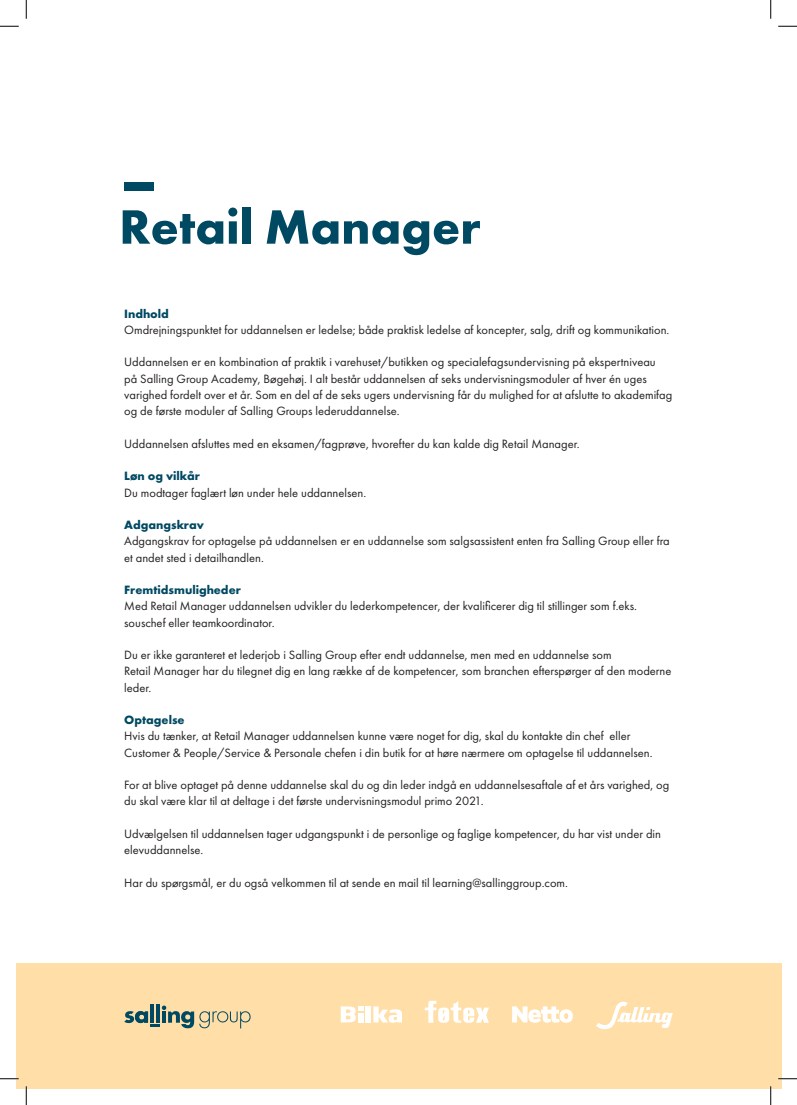
<style>
.page{position:relative;width:797px;height:1105px;background:#fff}
.page>*{position:absolute;margin:0;border:0;box-sizing:border-box;transform-origin:0 0}
.t1{font:700 50px "Futura PT";color:#004962}
.t2{font:12.5px/16.2px "Futura PT";color:#231f20}
.t3{font:700 12.5px "Futura PT";color:#004962}
</style>
<div class="page">
<div style="left:124px;top:182px;width:30px;height:8px;background:#004962"></div>
<div style="left:16px;top:963px;width:765px;height:126px;background:#ffdea7"></div>
<hr style="left:150px;top:1004px;width:4px;height:19px;background:#004962">
<hr style="left:156px;top:1004px;width:4px;height:19px;background:#004962">
<svg style="left:124px;top:1005px;width:126px;height:23px"></svg>
<div style="left:365px;top:1006px;width:6px;height:16px;background:#fff"></div>
<svg style="left:373px;top:1006px;width:29px;height:17px"></svg>
<svg style="left:341px;top:1006px;width:22px;height:16px"></svg>
<svg style="left:425px;top:1001px;width:64px;height:22px"></svg>
<svg style="left:596px;top:1002px;width:76px;height:27px"></svg>
<svg style="left:512px;top:1006px;width:61px;height:17px"></svg>
<svg style="left:0;top:25px;width:19px;height:2px"></svg>
<svg style="left:778px;top:25px;width:19px;height:2px"></svg>
<svg style="left:0;top:1078px;width:19px;height:1px"></svg>
<svg style="left:778px;top:1078px;width:19px;height:1px"></svg>
<svg style="left:25px;top:0;width:2px;height:19px"></svg>
<svg style="left:25px;top:1086px;width:2px;height:19px"></svg>
<svg style="left:770px;top:0;width:1px;height:19px"></svg>
<svg style="left:770px;top:1086px;width:1px;height:19px"></svg>
<h1 class="t1" style="left:119px;top:195px;width:363px">Retail Manager</h1>
<p class="t3" style="left:124px;top:305px;width:46px">Indhold</p>
<p class="t2" style="left:124px;top:322px;width:546px">Omdrejningspunktet for uddannelsen er ledelse; både praktisk ledelse af koncepter, salg, drift og kommunikation.</p>
<p class="t2" style="left:124px;top:354px;width:549px">Uddannelsen er en kombination af praktik i varehuset/butikken og specialefagsundervisning på ekspertniveau<br>på Salling Group Academy, Bøgehøj. I alt består uddannelsen af seks undervisningsmoduler af hver én uges varighed fordelt over et år. Som en del af de seks ugers undervisning får du mulighed for at afslutte to akademifag og de første moduler af Salling Groups lederuddannelse.</p>
<p class="t2" style="left:124px;top:435px;width:457px">Uddannelsen afsluttes med en eksamen/fagprøve, hvorefter du kan kalde dig Retail Manager.</p>
<p class="t3" style="left:124px;top:468px;width:77px">Løn og vilkår</p>
<p class="t2" style="left:124px;top:484px;width:243px">Du modtager faglært løn under hele uddannelsen.</p>
<p class="t3" style="left:124px;top:517px;width:81px">Adgangskrav</p>
<p class="t2" style="left:124px;top:533px;width:547px">Adgangskrav for optagelse på uddannelsen er en uddannelse som salgsassistent enten fra Salling Group eller fra et andet sted i detailhandlen.</p>
<p class="t3" style="left:124px;top:582px;width:118px">Fremtidsmuligheder</p>
<p class="t2" style="left:124px;top:598px;width:514px">Med Retail Manager uddannelsen udvikler du lederkompetencer, der kvalificerer dig til stillinger som f.eks. souschef eller teamkoordinator.</p>
<p class="t2" style="left:124px;top:647px;width:549px">Du er ikke garanteret et lederjob i Salling Group efter endt uddannelse, men med en uddannelse som<br>Retail Manager har du tilegnet dig en lang række af de kompetencer, som branchen efterspørger af den moderne leder.</p>
<p class="t3" style="left:124px;top:712px;width:62px">Optagelse</p>
<p class="t2" style="left:124px;top:728px;width:530px">Hvis du tænker, at Retail Manager uddannelsen kunne være noget for dig, skal du kontakte din chef eller<br>Customer &amp; People/Service &amp; Personale chefen i din butik for at høre nærmere om optagelse til uddannelsen.</p>
<p class="t2" style="left:124px;top:777px;width:546px">For at blive optaget på denne uddannelse skal du og din leder indgå en uddannelsesaftale af et års varighed, og du skal være klar til at deltage i det første undervisningsmodul primo 2021.</p>
<p class="t2" style="left:124px;top:825px;width:538px">Udvælgelsen til uddannelsen tager udgangspunkt i de personlige og faglige kompetencer, du har vist under din elevuddannelse.</p>
<p class="t2" style="left:124px;top:874px;width:445px">Har du spørgsmål, er du også velkommen til at sende en mail til learning@sallinggroup.com.</p>
</div>
